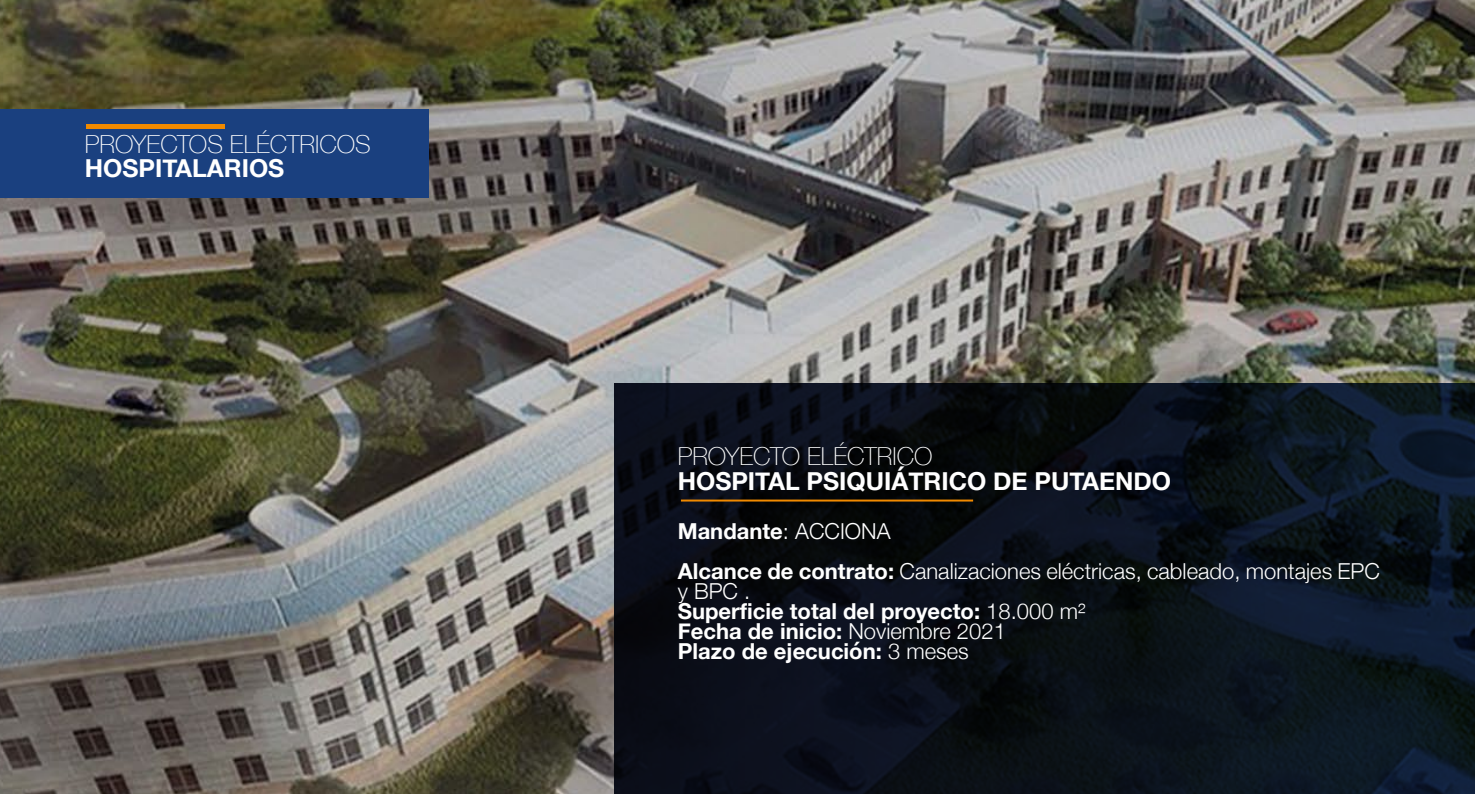
<style>
.page{position:relative;width:1475px;height:794px;background:#fff}
.page>*{position:absolute;margin:0;border:0;box-sizing:border-box;transform-origin:0 0}
.t1{font:700 24.8px "Helvetica Neue";color:#fff}
.t2{font:100 24.8px "Helvetica Neue";color:#fff}
.t3{font:700 22px/20px "Helvetica Neue";color:#fff}
.t4{font:300 22px/40px "Helvetica Neue";color:#fff}
.s1{font-weight:700}
.s2{font-weight:300}
</style>
<div class="page">
<img style="left:0;top:0;width:1474px;height:794px">
<svg style="left:614px;top:384px;width:860px;height:410px;background:#0a1019"></svg>
<hr style="left:680px;top:499px;width:292px;height:2px;background:#f18a00">
<div style="left:0;top:109px;width:428px;height:88px;background:#1a407f"></div>
<hr style="left:86px;top:124px;width:139px;height:4px;background:#f18a00">
<p class="t2" style="left:85px;top:125px;width:287px">PROYECTOS ELÉCTRICOS</p>
<p class="t1" style="left:85px;top:149px;width:201px">HOSPITALARIOS</p>
<p class="t2" style="left:677px;top:437px;width:256px">PROYECTO ELÉCTRICO</p>
<p class="t1" style="left:677px;top:461px;width:495px">HOSPITAL PSIQUIÁTRICO DE PUTAENDO</p>
<p class="t4" style="left:677px;top:509px;width:703px"><span class="s1">Mandante</span>: ACCIONA<br><span class="s1">Alcance de contrato:</span> Canalizaciones eléctricas, cableado, montajes EPC</p>
<p class="t3" style="left:677px;top:581px;width:409px"><span class="s2">y BPC .<br></span>Superficie total del proyecto: <span class="s2">18.000 m²<br></span>Fecha de inicio: <span class="s2">Noviembre 2021<br></span>Plazo de ejecución: <span class="s2">3 meses</span></p>
</div>
